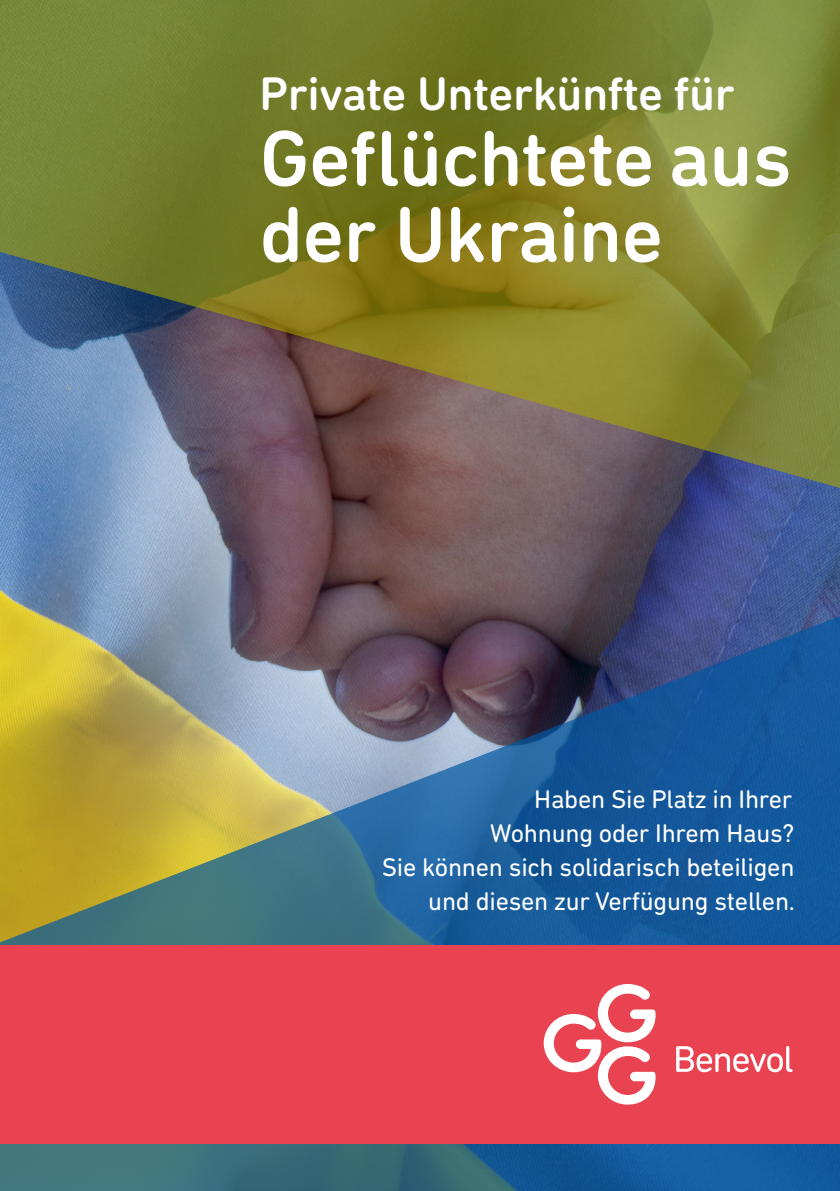
<style>
.page{position:relative;width:840px;height:1191px;background:#fff}
.page>*{position:absolute;margin:0;border:0;box-sizing:border-box;transform-origin:0 0}
.t1{font:500 80px/76px "DIN Next Rounded LT Pro";letter-spacing:-.01em;color:#fff}
.t2{font:500 48px "DIN Next Rounded LT Pro";letter-spacing:-.01em;color:#fff}
.t3{font:26px/34px "DIN Next Rounded LT Pro";letter-spacing:-.01em;color:#fff;text-align:right}
</style>
<div class="page">
<img style="left:0;top:511px;width:839px;height:33px">
<svg style="left:0;top:0;width:839px;height:511px;background:#767941"></svg>
<img style="left:0;top:544px;width:839px;height:647px">
<div style="left:0;top:945px;width:839px;height:199px;background:#e94250"></div>
<svg style="left:676px;top:1046px;width:116px;height:26px"></svg>
<svg style="left:543px;top:984px;width:112px;height:120px"></svg>
<h2 class="t2" style="left:259px;top:65px;width:476px">Private Unterkünfte für</h2>
<h1 class="t1" style="left:259px;top:120px;width:533px">Geflüchtete aus der Ukraine</h1>
<p class="t3" style="left:381px;top:781px;width:414px">Haben Sie Platz in Ihrer<br>Wohnung oder Ihrem Haus?<br>Sie können sich solidarisch beteiligen und diesen zur Verfügung stellen.</p>
</div>
